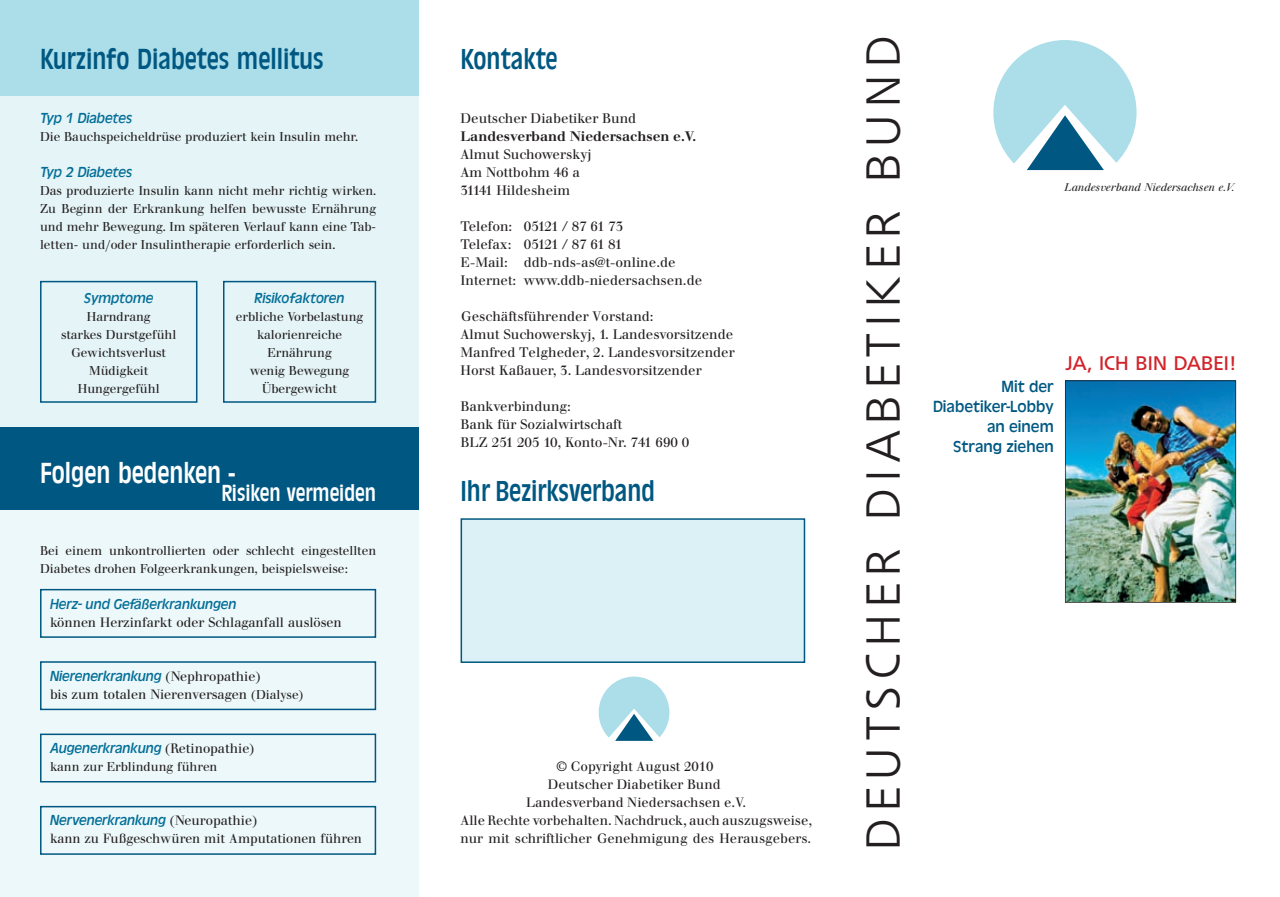
<style>
.page{position:relative;width:1280px;height:897px;background:#fff}
.page>*{position:absolute;margin:0;border:0;box-sizing:border-box;transform-origin:0 0}
.t1{font:300 47.25px "Freeborn SB";letter-spacing:.16em;color:#231f20}
.t2{font:condensed 30px "Antique Olive T";color:#005882}
.t3{font:condensed 30px "Antique Oli T";color:#005882}
.t4{font:condensed 30px "Antique Oli T";color:#fff}
.t5{font:condensed 24px "Antique Oli T";color:#fff}
.t6{font:19.5px "Freeborn SB";letter-spacing:.01em;color:#d1232a}
.t7{font:16.65px/20px "Antique Oli T";color:#005882;text-align:right}
.t8{font:italic 15px "Antique Oli T";color:#036e97}
.t9{font:13.5px/18px "Walbaum";color:#231f20}
.t10{font:13.5px "Walbaum SB";color:#231f20}
.t11{font:700 13.5px "Walbaum";color:#231f20}
.t12{font:13.35px/18px "Walbaum";color:#231f20;text-align:center}
.t13{font:13.2px "Walbaum SB";color:#231f20}
.t14{font:12.75px/18px "Walbaum SB";color:#231f20;text-align:center}
.t15{font:italic 11.1px "Walbaum SB";color:#231f20}
.s1{font-family:"Walbaum SB";font-style:normal;font-size:13.5px;color:#231f20}
.s2{font-size:12.75px}
</style>
<div class="page">
<div style="left:0;top:475px;width:418px;height:421px;background:#edf8fa"></div>
<div style="left:0;top:85px;width:418px;height:356px;background:#e4f4f7"></div>
<svg style="left:993px;top:40px;width:143px;height:131px"></svg>
<img style="left:1065px;top:380px;width:170px;height:222px">
<div style="left:0;top:427px;width:418px;height:83px;background:#005882"></div>
<div style="left:0;top:0;width:418px;height:95px;background:#abdee9"></div>
<svg style="left:223px;top:281px;width:153px;height:121px"></svg>
<svg style="left:40px;top:281px;width:157px;height:121px"></svg>
<svg style="left:40px;top:589px;width:336px;height:48px"></svg>
<svg style="left:40px;top:661px;width:336px;height:49px"></svg>
<svg style="left:40px;top:733px;width:336px;height:49px"></svg>
<svg style="left:40px;top:805px;width:336px;height:49px"></svg>
<svg style="left:598px;top:676px;width:71px;height:65px"></svg>
<div style="left:460px;top:518px;width:345px;height:145px;background:#dbf1f5"></div>
<h2 class="t3" style="left:40px;top:42px;width:285px">Kurzinfo Diabetes mellitus</h2>
<p class="t8" style="left:40px;top:109px;width:94px">Typ 1 Diabetes</p>
<p class="t14" style="left:40px;top:127px;width:319px">Die Bauchspeicheldrüse produziert kein Insulin mehr.</p>
<p class="t8" style="left:40px;top:163px;width:94px">Typ 2 Diabetes</p>
<p class="t14" style="left:40px;top:181px;width:337px;text-align:justify">Das produzierte Insulin kann nicht mehr richtig wirken.<br>Zu Beginn der Erkrankung helfen bewusste Ernährung und mehr Bewegung. Im späteren Verlauf kann eine Tab&shy;letten- und/oder Insulintherapie erforderlich sein.</p>
<p class="t8" style="left:84px;top:289px;width:71px">Symptome</p>
<p class="t14" style="left:61px;top:307px;width:117px">Harndrang<br>starkes Durstgefühl<br>Gewichtsverlust<br>Müdigkeit<br>Hungergefühl</p>
<p class="t8" style="left:254px;top:289px;width:91px">Risikofaktoren</p>
<p class="t14" style="left:236px;top:307px;width:129px">erbliche Vorbelastung kalorienreiche<br>Ernährung<br>wenig Bewegung<br>Übergewicht</p>
<h2 class="t4" style="left:40px;top:456px;width:196px">Folgen bedenken -</h2>
<h3 class="t5" style="left:221px;top:480px;width:156px">Risiken vermeiden</h3>
<p class="t14" style="left:40px;top:541px;width:337px;text-align:left">Bei einem unkontrollierten oder schlecht eingestellten<br>Diabetes drohen Folgeerkrankungen, beispielsweise:</p>
<p class="t8" style="left:50px;top:595px;width:188px">Herz- und Gefäßerkrankungen</p>
<p class="t10" style="left:50px;top:614px;width:293px">können Herzinfarkt oder Schlaganfall auslösen</p>
<p class="t8" style="left:50px;top:667px;width:212px">Nierenerkrankung <span class="s1">(Nephropathie)</span></p>
<p class="t10" style="left:50px;top:686px;width:255px">bis zum totalen Nierenversagen <span class="s2">(Dialyse)</span></p>
<p class="t8" style="left:50px;top:739px;width:206px">Augenerkrankung <span class="s1">(Retinopathie)</span></p>
<p class="t14" style="left:50px;top:757px;width:169px">kann zur Erblindung führen</p>
<p class="t8" style="left:50px;top:811px;width:209px">Nervenerkrankung <span class="s1">(Neuropathie)</span></p>
<p class="t13" style="left:50px;top:831px;width:313px">kann zu Fußgeschwüren mit Amputationen führen</p>
<h2 class="t2" style="left:460px;top:41px;width:99px">Kontakte</h2>
<p class="t9" style="left:460px;top:109px;width:177px">Deutscher Diabetiker Bund</p>
<p class="t11" style="left:460px;top:128px;width:237px">Landesverband Niedersachsen e.V.</p>
<p class="t9" style="left:460px;top:145px;width:132px">Almut Suchowerskyj<br>Am Nottbohm 46 a<br>31141 Hildesheim</p>
<p class="t9" style="left:460px;top:217px;width:57px">Telefon:<br>Telefax:<br>E-Mail:<br>Internet:</p>
<p class="t9" style="left:460px;top:307px;width:275px">Geschäftsführender Vorstand:<br>Almut Suchowerskyj, 1. Landesvorsitzende Manfred Telgheder, 2. Landesvorsitzender Horst Kaßauer, 3. Landesvorsitzender</p>
<p class="t9" style="left:460px;top:397px;width:230px">Bankverbindung:<br>Bank für Sozialwirtschaft<br>BLZ 251 205 10, Konto-Nr. 741 690 0</p>
<p class="t9" style="left:523px;top:217px;width:180px">05121 / 87 61 73<br>05121 / 87 61 81 ddb-nds-as@t-online.de www.ddb-niedersachsen.de</p>
<h2 class="t2" style="left:460px;top:473px;width:196px">Ihr Bezirksverband</h2>
<p class="t12" style="left:460px;top:757px;width:353px">© Copyright August 2010<br>Deutscher Diabetiker Bund<br>Landesverband Niedersachsen e.V.<br>Alle Rechte vorbehalten. Nachdruck, auch auszugsweise, nur mit schriftlicher Genehmigung des Herausgebers.</p>
<h1 class="t1" style="left:856px;top:850px;width:815px;rotate:-90deg">DEUTSCHER DIABETIKER BUND</h1>
<p class="t15" style="left:1064px;top:181px;width:172px">Landesverband Niedersachsen e.V.</p>
<h3 class="t7" style="left:932px;top:376px;width:122px">Mit der<br>Diabetiker-Lobby an einem<br>Strang ziehen</h3>
<h3 class="t6" style="left:1064px;top:352px;width:173px">JA, ICH BIN DABEI!</h3>
</div>
